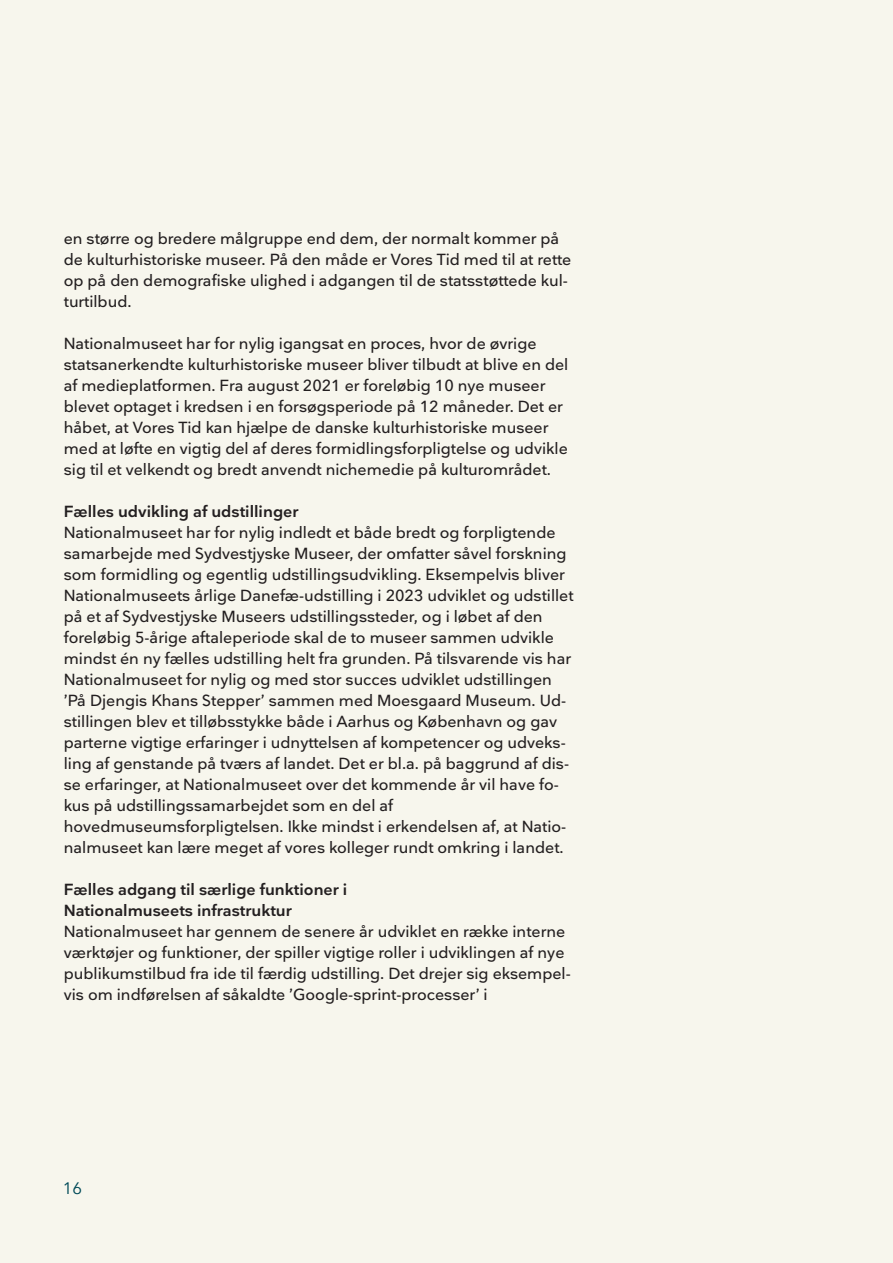
<style>
.page{position:relative;width:893px;height:1263px;background:#f7f6ed}
.page>*{position:absolute;margin:0;border:0;box-sizing:border-box;transform-origin:0 0}
.t1{font:16.5px "Nationale";color:#004a58}
.Core5-brød{font:500 15.9px/21px "Nationale";color:#231f20}
.Core5-brød-2{font:600 15.9px "Nationale";color:#231f20}
</style>
<div class="page">
<p class="Core5-brød" style="left:64px;top:228px;width:509px">en større og bredere målgruppe end dem, der normalt kommer på de kulturhistoriske museer. På den måde er Vores Tid med til at rette op på den demografiske ulighed i adgangen til de statsstøttede kul&shy;turtilbud.</p>
<p class="Core5-brød" style="left:64px;top:333px;width:506px">Nationalmuseet har for nylig igangsat en proces, hvor de øvrige statsanerkendte kulturhistoriske museer bliver tilbudt at blive en del af medieplatformen. Fra august 2021 er foreløbig 10 nye museer blevet optaget i kredsen i en forsøgsperiode på 12 måneder. Det er håbet, at Vores Tid kan hjælpe de danske kulturhistoriske museer med at løfte en vigtig del af deres formidlingsforpligtelse og udvikle sig til et velkendt og bredt anvendt nichemedie på kulturområdet.</p>
<p class="Core5-brød-2" style="left:64px;top:501px;width:236px">Fælles udvikling af udstillinger</p>
<p class="Core5-brød" style="left:64px;top:522px;width:511px">Nationalmuseet har for nylig indledt et både bredt og forpligtende samarbejde med Sydvestjyske Museer, der omfatter såvel forskning som formidling og egentlig udstillingsudvikling. Eksempelvis bliver Nationalmuseets årlige Danefæ-udstilling i 2023 udviklet og udstillet på et af Sydvestjyske Museers udstillingssteder, og i løbet af den foreløbig 5-årige aftaleperiode skal de to museer sammen udvikle mindst én ny fælles udstilling helt fra grunden. På tilsvarende vis har Nationalmuseet for nylig og med stor succes udviklet udstillingen ’På Djengis Khans Stepper’ sammen med Moesgaard Museum. Ud&shy;stillingen blev et tilløbsstykke både i Aarhus og København og gav parterne vigtige erfaringer i udnyttelsen af kompetencer og udveks&shy;ling af genstande på tværs af landet. Det er bl.a. på baggrund af dis&shy;se erfaringer, at Nationalmuseet over det kommende år vil have fo&shy;kus på udstillingssamarbejdet som en del af hovedmuseumsforpligtelsen. Ikke mindst i erkendelsen af, at Natio&shy;nalmuseet kan lære meget af vores kolleger rundt omkring i landet.</p>
<p class="Core5-brød-2" style="left:64px;top:879px;width:285px">Fælles adgang til særlige funktioner i</p>
<p class="Core5-brød-2" style="left:64px;top:900px;width:230px">Nationalmuseets infrastruktur</p>
<p class="Core5-brød" style="left:64px;top:921px;width:508px">Nationalmuseet har gennem de senere år udviklet en række interne værktøjer og funktioner, der spiller vigtige roller i udviklingen af nye publikumstilbud fra ide til færdig udstilling. Det drejer sig eksempel&shy;vis om indførelsen af såkaldte ’Google-sprint-processer’ i</p>
<p class="t1" style="left:63px;top:1177px;width:21px">16</p>
</div>
